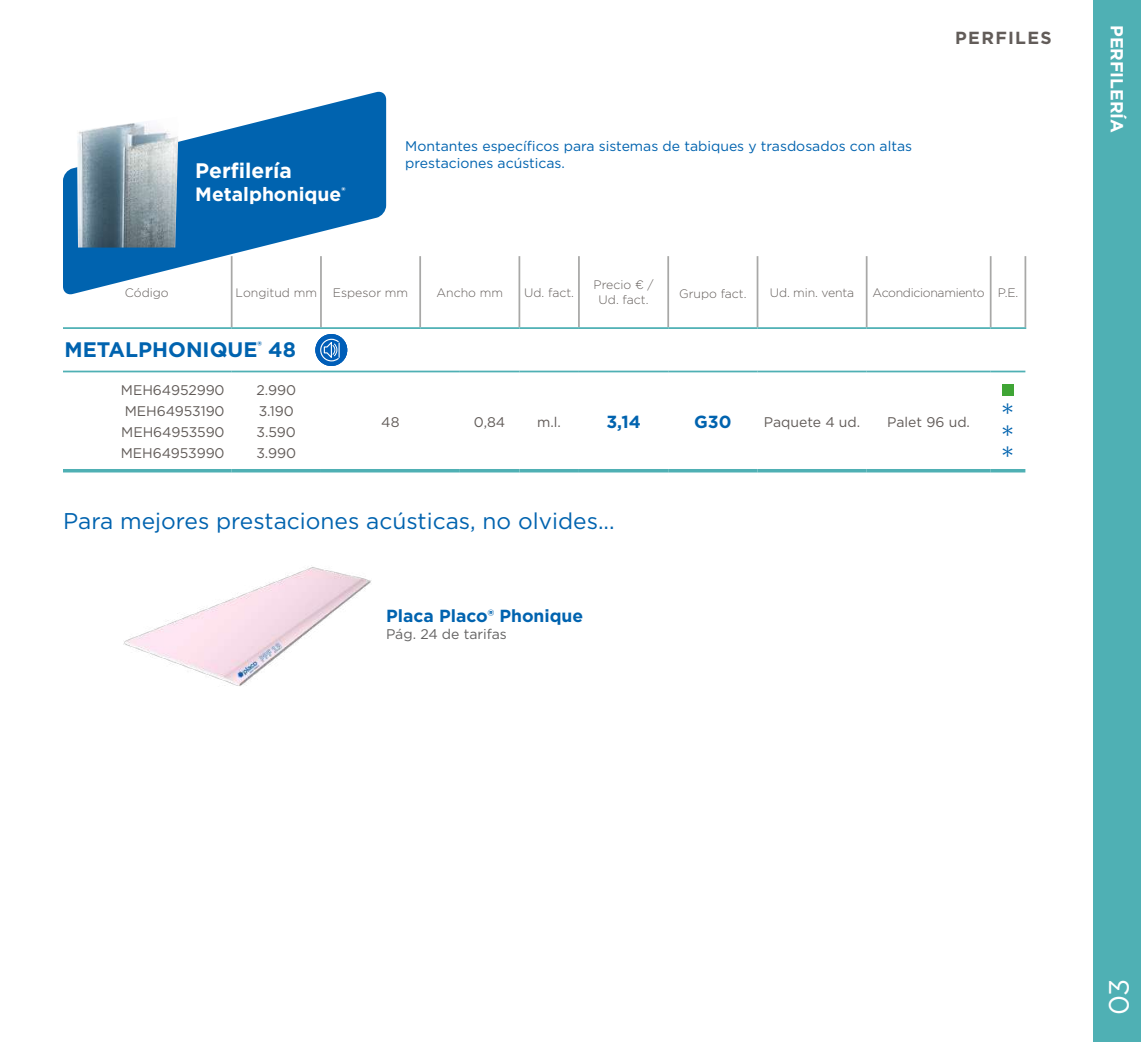
<style>
.page{position:relative;width:1141px;height:1042px;background:#fff}
.page>*{position:absolute;margin:0;border:0;box-sizing:border-box;transform-origin:0 0}
.t1{font:300 35px "Gotham";color:#0063af}
.t2{font:28px "Gotham";color:#fff}
.t3{font:22.75px "Gotham";color:#0063af}
.t4{font:700 21px "Gotham";color:#0063af}
.t5{font:700 21px "Gotham";color:#fff}
.t6{font:700 19.25px "Gotham";color:#fff}
.t7{font:700 17.5px "Gotham";color:#0063af}
.t8{font:700 17.5px "Gotham";color:#fff}
.t9{font:700 17.5px "Gotham";letter-spacing:.075em;color:#625c59}
.t10{font:14px/21px "Gotham";letter-spacing:-.005em;color:#625c59;text-align:justify}
.t11{font:14px/16.8px "Gotham";color:#0063af}
.t12{font:14px "Gotham";color:#646363}
.t13{font:300 12.25px/15.8px "Gotham";color:#625c59;text-align:center}
.t14{font:300 12.25px "Gotham";letter-spacing:-.025em;color:#625c59}
</style>
<div class="page">
<div style="left:1094px;top:0;width:47px;height:1042px;background:#4fb0b4"></div>
<hr style="left:519px;top:256px;width:1px;height:71px;background:#a8a8a7">
<hr style="left:578px;top:256px;width:2px;height:71px;background:#a8a8a7">
<hr style="left:667px;top:256px;width:2px;height:71px;background:#a8a8a7">
<hr style="left:757px;top:256px;width:1px;height:71px;background:#a8a8a7">
<hr style="left:866px;top:256px;width:1px;height:71px;background:#a8a8a7">
<hr style="left:990px;top:256px;width:2px;height:71px;background:#a8a8a7">
<hr style="left:1024px;top:256px;width:2px;height:71px;background:#a8a8a7">
<hr style="left:231px;top:256px;width:2px;height:71px;background:#a8a8a7">
<hr style="left:320px;top:256px;width:2px;height:71px;background:#a8a8a7">
<hr style="left:419px;top:256px;width:2px;height:71px;background:#a8a8a7">
<hr style="left:63px;top:327px;width:169px;height:2px;background:#4fb0b4">
<hr style="left:232px;top:327px;width:89px;height:2px;background:#4fb0b4">
<hr style="left:321px;top:327px;width:99px;height:2px;background:#4fb0b4">
<hr style="left:420px;top:327px;width:99px;height:2px;background:#4fb0b4">
<hr style="left:519px;top:327px;width:60px;height:2px;background:#4fb0b4">
<hr style="left:579px;top:327px;width:89px;height:2px;background:#4fb0b4">
<hr style="left:668px;top:327px;width:89px;height:2px;background:#4fb0b4">
<hr style="left:757px;top:327px;width:110px;height:2px;background:#4fb0b4">
<hr style="left:867px;top:327px;width:124px;height:2px;background:#4fb0b4">
<hr style="left:991px;top:327px;width:35px;height:2px;background:#4fb0b4">
<svg style="left:63px;top:91px;width:323px;height:204px;fill:#0063af"></svg>
<hr style="left:63px;top:469px;width:169px;height:3px;background:#4fb0b4">
<hr style="left:232px;top:469px;width:89px;height:3px;background:#4fb0b4">
<hr style="left:321px;top:469px;width:139px;height:3px;background:#4fb0b4">
<hr style="left:460px;top:469px;width:59px;height:3px;background:#4fb0b4">
<hr style="left:519px;top:469px;width:60px;height:3px;background:#4fb0b4">
<hr style="left:579px;top:469px;width:89px;height:3px;background:#4fb0b4">
<hr style="left:668px;top:469px;width:89px;height:3px;background:#4fb0b4">
<hr style="left:757px;top:469px;width:110px;height:3px;background:#4fb0b4">
<hr style="left:867px;top:469px;width:124px;height:3px;background:#4fb0b4">
<hr style="left:991px;top:469px;width:34px;height:3px;background:#4fb0b4">
<hr style="left:63px;top:371px;width:169px;height:1px;background:#4fb0b4">
<hr style="left:232px;top:371px;width:89px;height:1px;background:#4fb0b4">
<hr style="left:321px;top:371px;width:139px;height:1px;background:#4fb0b4">
<hr style="left:460px;top:371px;width:59px;height:1px;background:#4fb0b4">
<hr style="left:519px;top:371px;width:60px;height:1px;background:#4fb0b4">
<hr style="left:579px;top:371px;width:89px;height:1px;background:#4fb0b4">
<hr style="left:668px;top:371px;width:89px;height:1px;background:#4fb0b4">
<hr style="left:757px;top:371px;width:110px;height:1px;background:#4fb0b4">
<hr style="left:867px;top:371px;width:124px;height:1px;background:#4fb0b4">
<hr style="left:991px;top:371px;width:34px;height:1px;background:#4fb0b4">
<div style="left:1002px;top:384px;width:12px;height:11px;background:#3fa535"></div>
<svg style="left:315px;top:334px;width:32px;height:32px"></svg>
<img style="left:124px;top:565px;width:247px;height:121px">
<img style="left:77px;top:117px;width:102px;height:130px">
<h3 class="t5" style="left:195px;top:157px;width:98px">Perfilería</h3>
<h3 class="t6" style="left:195px;top:182px;width:152px">Metalphonique<sup>®</sup></h3>
<p class="t11" style="left:405px;top:137px;width:508px">Montantes específicos para sistemas de tabiques y trasdosados con altas prestaciones acústicas.</p>
<p class="t9" style="left:955px;top:26px;width:98px">PERFILES</p>
<p class="t13" style="left:125px;top:284px;width:45px">Código</p>
<p class="t13" style="left:236px;top:284px;width:83px">Longitud mm</p>
<p class="t13" style="left:333px;top:284px;width:77px">Espesor mm</p>
<p class="t13" style="left:437px;top:284px;width:68px">Ancho mm</p>
<p class="t13" style="left:524px;top:284px;width:51px">Ud. fact.</p>
<p class="t13" style="left:593px;top:276px;width:62px">Precio € /<br>Ud. fact.</p>
<p class="t13" style="left:679px;top:286px;width:69px">Grupo fact.</p>
<p class="t13" style="left:770px;top:284px;width:86px">Ud. min. venta</p>
<p class="t14" style="left:873px;top:285px;width:147px">Acondicionamiento P.E.</p>
<h3 class="t4" style="left:65px;top:335px;width:233px">METALPHONIQUE<sup>®</sup> 48</h3>
<p class="t10" style="left:121px;top:379px;width:105px">MEH64952990<br>MEH64953190<br>MEH64953590<br>MEH64953990</p>
<p class="t10" style="left:256px;top:379px;width:41px;text-align:left">2.990<br>3.190<br>3.590<br>3.990</p>
<p class="t10" style="left:381px;top:411px;width:20px">48</p>
<p class="t10" style="left:474px;top:411px;width:33px">0,84</p>
<p class="t10" style="left:537px;top:411px;width:25px">m.l.</p>
<p class="t7" style="left:606px;top:410px;width:36px">3,14</p>
<p class="t7" style="left:694px;top:410px;width:39px">G30</p>
<p class="t10" style="left:764px;top:411px;width:98px">Paquete 4 ud.</p>
<p class="t10" style="left:887px;top:411px;width:84px">Palet 96 ud.</p>
<h3 class="t3" style="left:63px;top:506px;width:553px">Para mejores prestaciones acústicas, no olvides...</h3>
<p class="t7" style="left:386px;top:604px;width:199px">Placa Placo® Phonique</p>
<p class="t12" style="left:386px;top:625px;width:122px">Pág. 24 de tarifas</p>
<h1 class="t1" style="left:1000px;top:394px;width:17px">*</h1>
<h1 class="t1" style="left:1000px;top:415px;width:17px">*</h1>
<h1 class="t1" style="left:1000px;top:437px;width:17px">*</h1>
<p class="t8" style="left:1129px;top:25px;width:110px;rotate:90deg">PERFILERÍA</p>
<h2 class="t2" style="left:1101px;top:1015px;width:38px;rotate:-90deg">03</h2>
</div>
